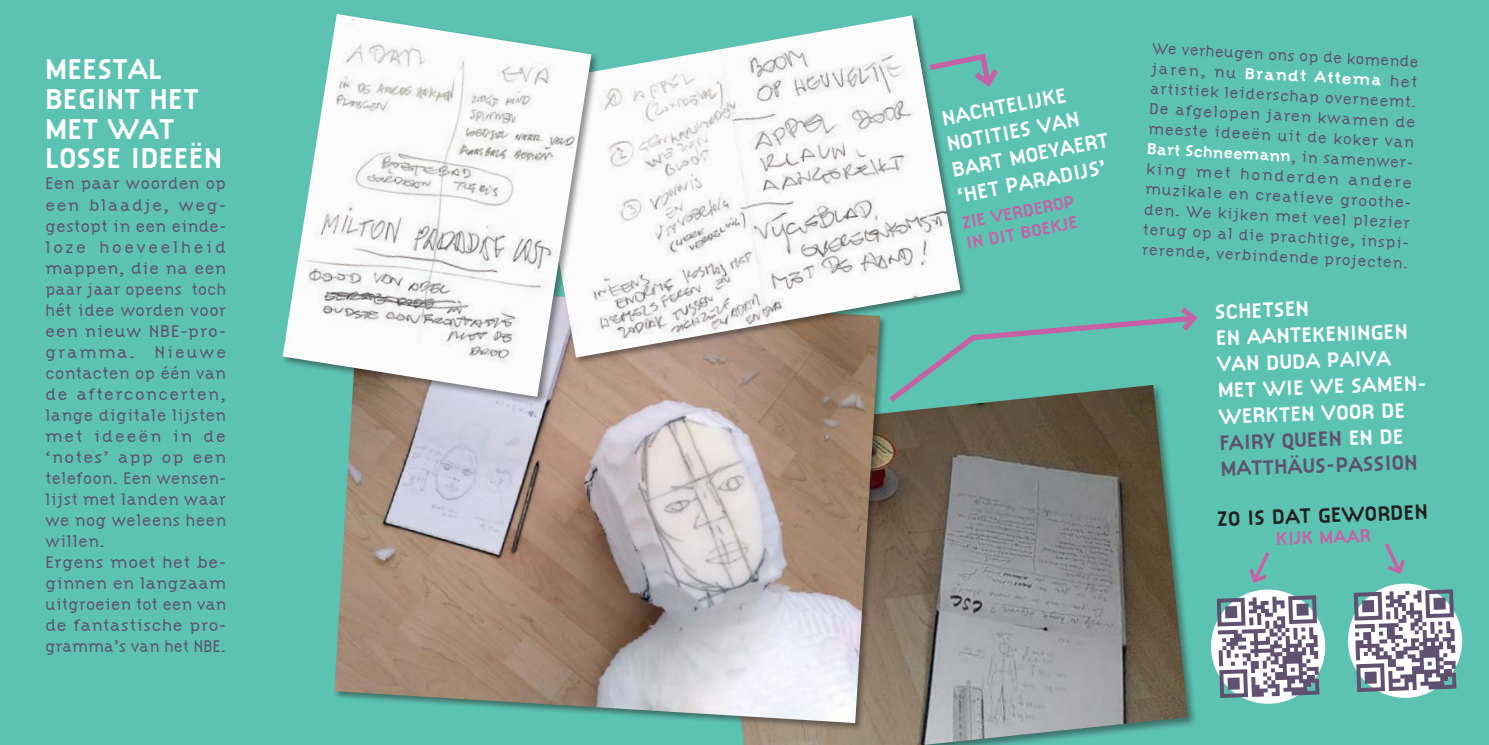
<style>
.page{position:relative;width:1489px;height:745px;background:#fff}
.page>*{position:absolute;margin:0;border:0;box-sizing:border-box;transform-origin:0 0}
.t1{font:700 29.75px/29.8px "Citizen OT";color:#fff}
.t2{font:700 21.53px/26.2px "Citizen OT";color:#fff}
.t3{font:700 21.53px "Citizen OT";color:#231f20}
.t4{font:700 18.9px "Citizen OT";color:#c661a5}
.t5{font:700 18.03px/21px "Citizen OT";color:#c661a5}
.t6{font:300 17.5px/21px "Citizen OT";color:#605170}
.t7{font:300 16.62px/20.1px "Citizen OT";color:#605170;text-align:justify}
.s1{font-weight:700;color:#fff}
.s2{color:#605170}
</style>
<div class="page">
<div style="left:0;top:0;width:1488px;height:744px;background:#5cc3b2"></div>
<div style="left:1210px;top:589px;width:114px;height:114px;background:#fff;border-radius:50%"></div>
<div style="left:1347px;top:583px;width:114px;height:114px;background:#fff;border-radius:50%"></div>
<div style="left:708px;top:382px;width:490px;height:362px;background:#231f20;opacity:.5"></div>
<img style="left:711px;top:407px;width:476px;height:337px">
<svg style="left:889px;top:307px;width:309px;height:100px"></svg>
<svg style="left:1384px;top:543px;width:21px;height:31px"></svg>
<svg style="left:1249px;top:552px;width:21px;height:31px"></svg>
<svg style="left:1353px;top:589px;width:103px;height:102px"></svg>
<svg style="left:1216px;top:595px;width:103px;height:102px"></svg>
<svg style="left:968px;top:53px;width:30px;height:34px"></svg>
<div style="left:332px;top:282px;width:557px;height:449px;background:#231f20;opacity:.5"></div>
<img style="left:334px;top:366px;width:546px;height:356px">
<div style="left:526px;top:14px;width:442px;height:352px;background:#231f20;opacity:.5"></div>
<img style="left:601px;top:15px;width:359px;height:342px">
<div style="left:281px;top:12px;width:320px;height:394px;background:#231f20;opacity:.5"></div>
<img style="left:282px;top:14px;width:309px;height:382px">
<h1 class="t1" style="left:45px;top:54px;width:179px">MEESTAL<br>BEGINT HET<br>MET WAT<br>LOSSE IDEEËN</h1>
<p class="t6" style="left:45px;top:173px;width:183px">Een paar woorden op een blaadje, weg&shy;gestopt in een einde&shy;loze hoeveelheid mappen, die na een paar jaar opeens toch hét idee worden voor een nieuw NBE-pro&shy;gramma. Nieuwe contacten op één van de afterconcerten, lange digitale lijsten met ideeën in de ‘notes’ app op een telefoon. Een wensen&shy;lijst met landen waar we nog weleens heen willen.<br>Ergens moet het be&shy;ginnen en langzaam uitgroeien tot een van de fantastische pro&shy;gramma’s van het NBE.</p>
<p class="t2" style="left:939px;top:106px;width:161px;rotate:-11deg">NACHTELIJKE<br>NOTITIES VAN<br>BART MOEYAERT ‘HET PARADIJS’</p>
<p class="t5" style="left:960px;top:212px;width:116px;rotate:-11deg">ZIE VERDEROP<br>IN DIT BOEKJE</p>
<p class="t7" style="left:1152px;top:38px;width:268px;rotate:3deg">We verheugen ons op de komende jaren, nu <span class="s1">Brandt Attema</span> het artistiek leiderschap overneemt.<br>De afgelopen jaren kwamen de meeste ideeën uit de koker van <span class="s1">Bart Schneemann</span>, in samenwer&shy;king met honderden andere muzikale en creatieve groothe&shy;den. We kijken met veel plezier terug op al die prachtige, inspi&shy;rerende, verbindende projecten.</p>
<p class="t2" style="left:1214px;top:298px;width:210px;rotate:-2deg">SCHETSEN<br>EN AANTEKENINGEN<br>VAN DUDA PAIVA<br>MET WIE WE SAMEN-<br>WERKTEN VOOR DE<br><span class="s2">FAIRY QUEEN</span> EN DE<br><span class="s2">MATTHÄUS-PASSION</span></p>
<p class="t3" style="left:1216px;top:506px;width:212px;rotate:-2deg">ZO IS DAT GEWORDEN</p>
<p class="t4" style="left:1275px;top:527px;width:96px;rotate:-2deg">KIJK MAAR</p>
</div>
